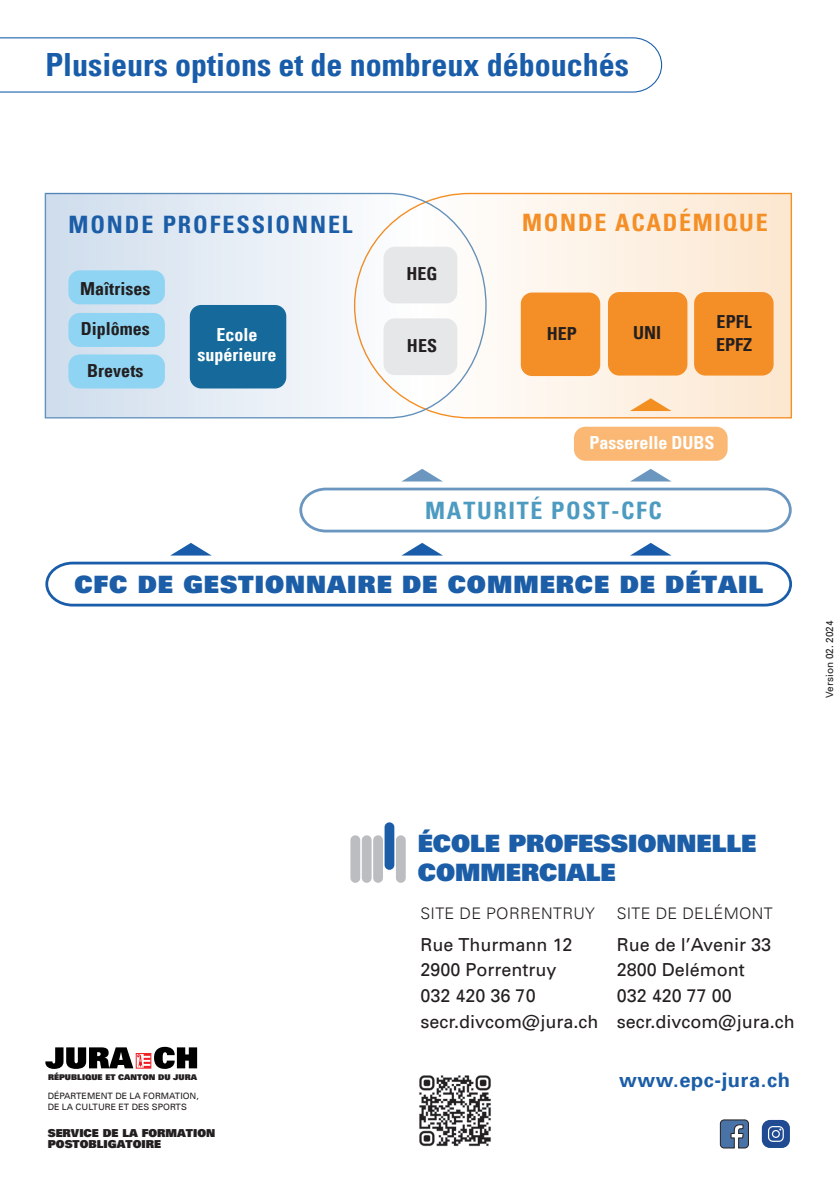
<style>
.page{position:relative;width:840px;height:1191px;background:#fff}
.page>*{position:absolute;margin:0;border:0;box-sizing:border-box;transform-origin:0 0}
.t1{font:700 condensed 32px "Univers";color:#195daa}
.t2{font:900 24px "Univers";letter-spacing:.04em;color:#1b5da7}
.t3{font:900 24px/28.8px "Univers";color:#1b5da7}
.t4{font:700 condensed 24px "Univers";letter-spacing:.08em;color:#1b5da7}
.t5{font:700 condensed 24px "Univers";letter-spacing:.07em;color:#4d9bc1}
.t6{font:700 condensed 24px "Univers";letter-spacing:.07em;color:#f48e26}
.t7{font:700 20px "Univers";letter-spacing:.03em;color:#1b5da7}
.t8{font:18px/25.6px "Univers";color:#231f20}
.t9{font:700 condensed 18px/23.4px "Univers";color:#231f20}
.t10{font:700 condensed 18px/20px "Univers";color:#fff;text-align:center}
.t11{font:300 16px "Univers";letter-spacing:.02em;color:#231f20}
.t12{font:900 11px/11px "Univers";color:#231f20}
.t13{font:10px "Univers";color:#231f20}
.t14{font:8.8px/10.6px "Univers";color:#231f20}
.t15{font:900 8px "Univers";color:#231f20}
</style>
<div class="page">
<svg style="left:299px;top:469px;width:493px;height:64px"></svg>
<svg style="left:45px;top:1046px;width:152px;height:23px"></svg>
<svg style="left:719px;top:1119px;width:29px;height:29px"></svg>
<div style="left:761px;top:1120px;width:28px;height:28px;background:#204b93;border-radius:8px"></div>
<svg style="left:768px;top:1126px;width:15px;height:15px"></svg>
<img style="left:419px;top:1075px;width:72px;height:72px">
<div style="left:350px;top:835px;width:10px;height:47px;background:#bcbdc0;border-radius:5px"></div>
<div style="left:361px;top:835px;width:10px;height:47px;background:#bcbdc0;border-radius:5px"></div>
<div style="left:373px;top:835px;width:10px;height:47px;background:#bcbdc0;border-radius:5px"></div>
<div style="left:384px;top:822px;width:10px;height:48px;background:#1b5da7;border-radius:5px"></div>
<div style="left:395px;top:835px;width:10px;height:47px;background:#bcbdc0;border-radius:5px"></div>
<div style="left:46px;top:193px;width:372px;height:224px;background:linear-gradient(to right,#cfdeee,#fdfbfa)"></div>
<div style="left:418px;top:193px;width:372px;height:224px;background:linear-gradient(to right,#fbfbfb,#fde7d0)"></div>
<div style="left:68px;top:313px;width:97px;height:34px;background:#8fd5f3;border-radius:11px"></div>
<div style="left:68px;top:354px;width:97px;height:34px;background:#8fd5f3;border-radius:11px"></div>
<div style="left:68px;top:270px;width:97px;height:34px;background:#8fd5f3;border-radius:11px"></div>
<div style="left:190px;top:305px;width:96px;height:83px;background:#156a9b;border-radius:11px"></div>
<div style="left:520px;top:292px;width:80px;height:84px;background:#f48e26;border-radius:11px"></div>
<div style="left:693px;top:292px;width:80px;height:83px;background:#f48e26;border-radius:11px"></div>
<div style="left:607px;top:292px;width:80px;height:83px;background:#f48e26;border-radius:11px"></div>
<div style="left:573px;top:427px;width:154px;height:34px;background:#fab874;border-radius:11px"></div>
<div style="left:383px;top:318px;width:74px;height:57px;background:#e6e7e9;border-radius:11px"></div>
<div style="left:383px;top:247px;width:74px;height:56px;background:#e6e7e9;border-radius:11px"></div>
<svg style="left:629px;top:398px;width:42px;height:13px"></svg>
<svg style="left:45px;top:543px;width:747px;height:64px"></svg>
<svg style="left:0;top:37px;width:662px;height:56px"></svg>
<h1 class="t1" style="left:45px;top:51px;width:585px">Plusieurs options et de nombreux débouchés</h1>
<h2 class="t4" style="left:68px;top:214px;width:285px">MONDE PROFESSIONNEL</h2>
<p class="t9" style="left:80px;top:278px;width:71px">Maîtrises</p>
<p class="t9" style="left:406px;top:264px;width:32px">HEG</p>
<h2 class="t6" style="left:522px;top:212px;width:247px">MONDE ACADÉMIQUE</h2>
<p class="t9" style="left:81px;top:318px;width:70px">Diplômes</p>
<p class="t9" style="left:87px;top:360px;width:57px">Brevets</p>
<p class="t10" style="left:197px;top:326px;width:80px">Ecole supérieure</p>
<p class="t9" style="left:546px;top:323px;width:32px">HEP</p>
<p class="t9" style="left:715px;top:311px;width:37px">EPFL<br>EPFZ</p>
<p class="t9" style="left:633px;top:323px;width:30px">UNI</p>
<p class="t9" style="left:407px;top:335px;width:32px">HES</p>
<p class="t10" style="left:589px;top:434px;width:126px">Passerelle DUBS</p>
<h2 class="t5" style="left:425px;top:500px;width:238px">MATURITÉ POST-CFC</h2>
<h2 class="t2" style="left:74px;top:573px;width:689px">CFC DE GESTIONNAIRE DE COMMERCE DE DÉTAIL</h2>
<p class="t13" style="left:824px;top:697px;width:79px;rotate:-90deg">Version 02. 2024</p>
<p class="t15" style="left:48px;top:1073px;width:150px">RÉPUBLIQUE ET CANTON DU JURA</p>
<p class="t14" style="left:48px;top:1091px;width:153px">DÉPARTEMENT DE LA FORMATION,<br>DE LA CULTURE ET DES SPORTS</p>
<p class="t12" style="left:48px;top:1128px;width:169px">SERVICE DE LA FORMATION<br>POSTOBLIGATOIRE</p>
<h2 class="t3" style="left:417px;top:830px;width:339px">ÉCOLE PROFESSIONNELLE<br>COMMERCIALE</h2>
<p class="t11" style="left:420px;top:907px;width:176px">SITE DE PORRENTRUY</p>
<p class="t11" style="left:616px;top:907px;width:157px">SITE DE DELÉMONT</p>
<p class="t8" style="left:420px;top:933px;width:154px">Rue Thurmann 12</p>
<p class="t8" style="left:616px;top:933px;width:156px">Rue de l’Avenir 33</p>
<p class="t8" style="left:420px;top:958px;width:138px">2900 Porrentruy</p>
<p class="t8" style="left:616px;top:958px;width:130px">2800 Delémont</p>
<p class="t8" style="left:420px;top:984px;width:117px">032 420 36 70</p>
<p class="t8" style="left:420px;top:984px;width:375px;text-indent:196px">032 420 77 00 secr.divcom@jura.ch secr.divcom@jura.ch</p>
<p class="t7" style="left:618px;top:1071px;width:172px">www.epc-jura.ch</p>
</div>
